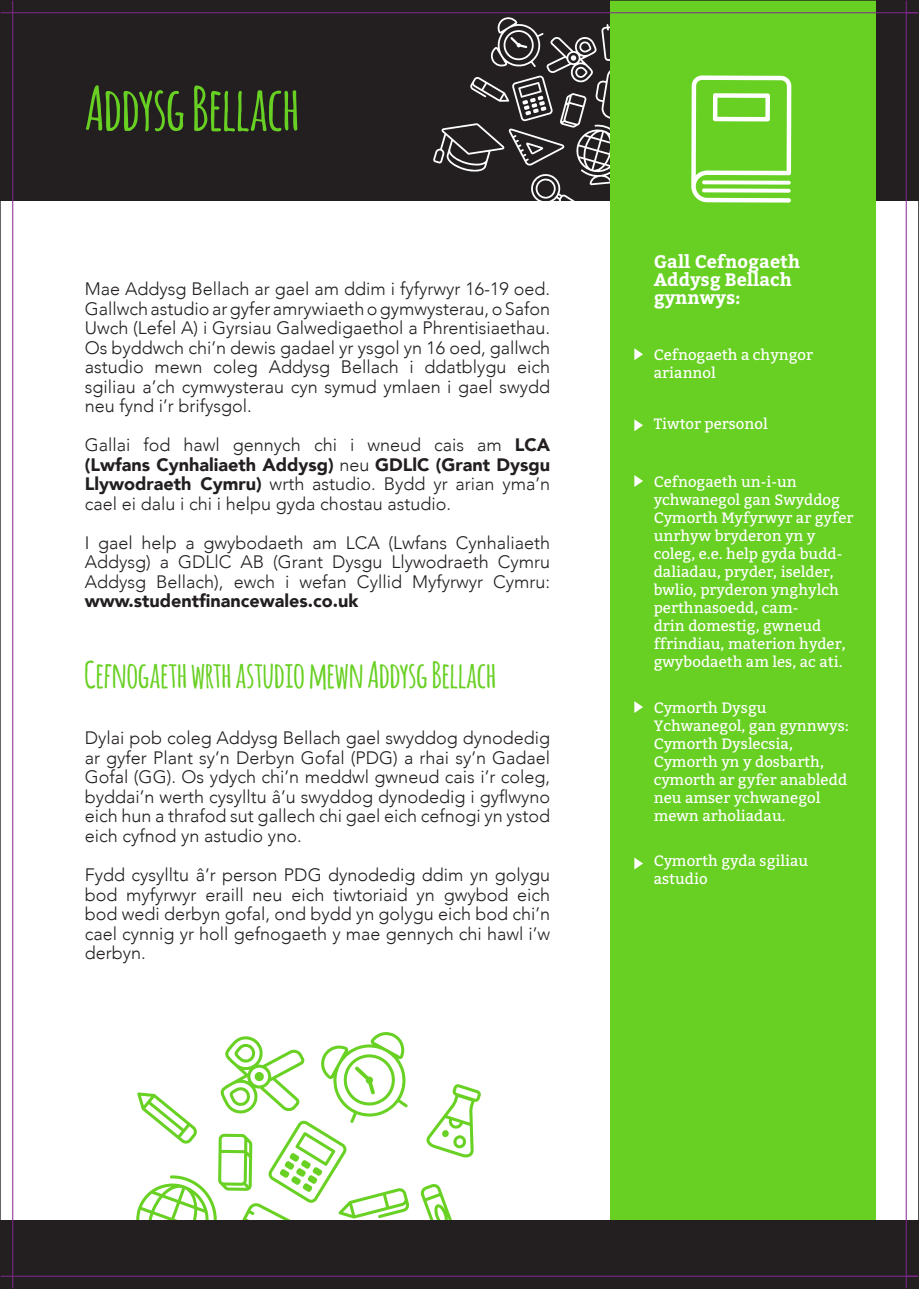
<style>
.page{position:relative;width:919px;height:1289px;background:#fff}
.page>*{position:absolute;margin:0;border:0;box-sizing:border-box;transform-origin:0 0}
.t1{font:700 60px "Amatic";color:#68d023}
.t2{font:700 36px "Amatic";color:#68d023}
.t3{font:300 18px/19.5px "Avenir";color:#231f20;text-align:justify}
.t4{font:700 18px "Bitter";color:#fff}
.t5{font:15px/18px "Bitter";color:#fff}
.s1{font-weight:900}
</style>
<div class="page">
<div style="left:0;top:0;width:918px;height:200px;background:#231f20"></div>
<div style="left:610px;top:0;width:266px;height:1288px;background:#68d023"></div>
<svg style="left:634px;top:348px;width:9px;height:12px"></svg>
<svg style="left:634px;top:419px;width:9px;height:12px"></svg>
<svg style="left:634px;top:475px;width:9px;height:12px"></svg>
<svg style="left:634px;top:701px;width:9px;height:12px"></svg>
<svg style="left:634px;top:857px;width:9px;height:12px"></svg>
<svg style="left:136px;top:1032px;width:345px;height:188px"></svg>
<div style="left:0;top:1220px;width:918px;height:68px;background:#231f20"></div>
<svg style="left:433px;top:13px;width:422px;height:190px"></svg>
<hr style="left:905px;top:0;width:1px;height:1288px;background:#832890">
<hr style="left:12px;top:0;width:1px;height:1288px;background:#832890">
<hr style="left:0;top:12px;width:918px;height:1px;background:#832890">
<hr style="left:0;top:1275px;width:918px;height:1px;background:#832890">
<svg style="left:906px;top:0;width:13px;height:1288px"></svg>
<p class="t1" style="left:85px;top:66px;width:216px">Addysg Bellach</p>
<p class="t3" style="left:85px;top:279px;width:467px">Mae Addysg Bellach ar gael am ddim i fyfyrwyr 16-19 oed.<br>Gallwch astudio ar gyfer amrywiaeth o gymwysterau, o Safon Uwch (Lefel A) i Gyrsiau Galwedigaethol a Phrentisiaethau.<br>Os byddwch chi’n dewis gadael yr ysgol yn 16 oed, gallwch astudio mewn coleg Addysg Bellach i ddatblygu eich sgiliau a’ch cymwysterau cyn symud ymlaen i gael swydd neu fynd i’r brifysgol.</p>
<p class="t3" style="left:85px;top:435px;width:467px">Gallai fod hawl gennych chi i wneud cais am <span class="s1">LCA (Lwfans Cynhaliaeth Addysg)</span> neu <span class="s1">GDLlC (Grant Dysgu Llywodraeth Cymru)</span> wrth astudio. Bydd yr arian yma’n cael ei dalu i chi i helpu gyda chostau astudio.</p>
<p class="t3" style="left:85px;top:533px;width:467px">I gael help a gwybodaeth am LCA (Lwfans Cynhaliaeth Addysg) a GDLlC AB (Grant Dysgu Llywodraeth Cymru Addysg Bellach), ewch i wefan Cyllid Myfyrwyr Cymru: <span class="s1">www.studentfinancewales.co.uk</span></p>
<p class="t2" style="left:84px;top:649px;width:413px">Cefnogaeth wrth astudio mewn Addysg Bellach</p>
<p class="t3" style="left:85px;top:728px;width:467px">Dylai pob coleg Addysg Bellach gael swyddog dynodedig ar gyfer Plant sy’n Derbyn Gofal (PDG) a rhai sy’n Gadael Gofal (GG). Os ydych chi’n meddwl gwneud cais i’r coleg, byddai’n werth cysylltu â’u swyddog dynodedig i gyflwyno eich hun a thrafod sut gallech chi gael eich cefnogi yn ystod eich cyfnod yn astudio yno.</p>
<p class="t3" style="left:85px;top:865px;width:467px">Fydd cysylltu â’r person PDG dynodedig ddim yn golygu bod myfyrwyr eraill neu eich tiwtoriaid yn gwybod eich bod wedi derbyn gofal, ond bydd yn golygu eich bod chi’n cael cynnig yr holl gefnogaeth y mae gennych chi hawl i’w derbyn.</p>
<p class="t4" style="left:653px;top:248px;width:148px">Gall Cefnogaeth</p>
<p class="t4" style="left:653px;top:266px;width:140px">Addysg Bellach</p>
<p class="t4" style="left:653px;top:284px;width:88px">gynnwys:</p>
<p class="t5" style="left:653px;top:345px;width:161px">Cefnogaeth a chyngor ariannol</p>
<p class="t5" style="left:653px;top:414px;width:115px">Tiwtor personol</p>
<p class="t5" style="left:653px;top:472px;width:201px">Cefnogaeth un-i-un ychwanegol gan Swyddog<br>Cymorth Myfyrwyr ar gyfer unrhyw bryderon yn y coleg, e.e. help gyda budd&shy;daliadau, pryder, iselder, bwlio, pryderon ynghylch perthnasoedd, cam-<br>drin domestig, gwneud ffrindiau, materion hyder, gwybodaeth am les, ac ati.</p>
<p class="t5" style="left:653px;top:698px;width:197px">Cymorth Dysgu<br>Ychwanegol, gan gynnwys:<br>Cymorth Dyslecsia,<br>Cymorth yn y dosbarth, cymorth ar gyfer anabledd neu amser ychwanegol mewn arholiadau.</p>
<p class="t5" style="left:653px;top:850px;width:156px">Cymorth gyda sgiliau astudio</p>
</div>
